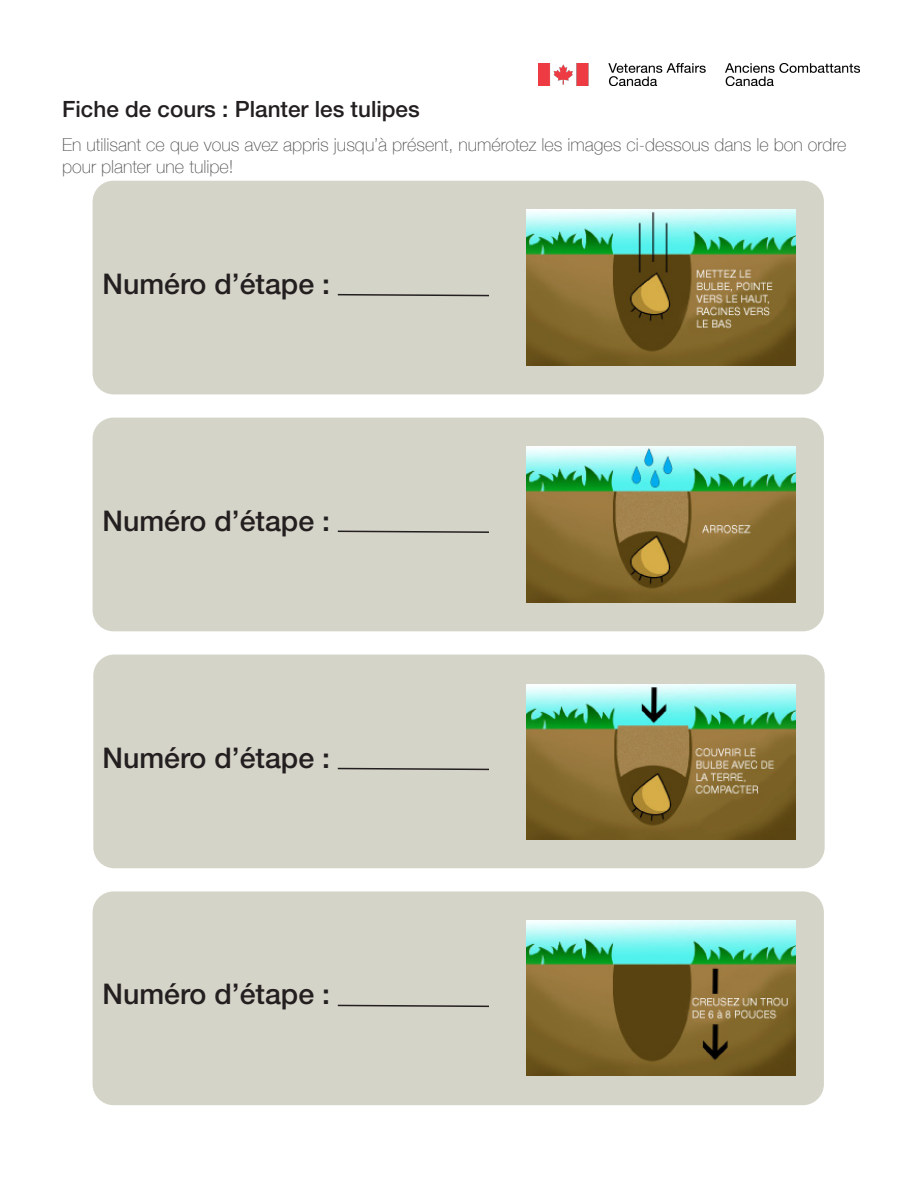
<style>
.page{position:relative;width:918px;height:1188px;background:#fff}
.page>*{position:absolute;margin:0;border:0;box-sizing:border-box;transform-origin:0 0}
.t1{font:500 28.5px "Helvetica Neue LT Std";color:#231f20}
.t2{font:500 22.5px "Helvetica Neue LT Std";color:#231f20}
.t3{font:100 18px/21.6px "Helvetica Neue";color:#535355}
</style>
<div class="page">
<img style="left:539px;top:63px;width:321px;height:23px">
<div style="left:93px;top:891px;width:731px;height:214px;background:#d5d4c8;border-radius:21px"></div>
<div style="left:93px;top:655px;width:732px;height:213px;background:#d5d4c8;border-radius:21px"></div>
<div style="left:93px;top:418px;width:731px;height:213px;background:#d5d4c8;border-radius:21px"></div>
<div style="left:93px;top:181px;width:731px;height:213px;background:#d5d4c8;border-radius:21px"></div>
<img style="left:527px;top:920px;width:269px;height:156px">
<img style="left:527px;top:210px;width:269px;height:155px">
<img style="left:527px;top:685px;width:269px;height:154px">
<img style="left:527px;top:447px;width:269px;height:155px">
<svg style="left:337px;top:293px;width:152px;height:4px"></svg>
<svg style="left:337px;top:530px;width:152px;height:3px"></svg>
<svg style="left:337px;top:767px;width:152px;height:4px"></svg>
<svg style="left:337px;top:1004px;width:152px;height:4px"></svg>
<p class="t2" style="left:62px;top:96px;width:359px">Fiche de cours : Planter les tulipes</p>
<p class="t3" style="left:62px;top:133px;width:786px">En utilisant ce que vous avez appris jusqu’à présent, numérotez les images ci-dessous dans le bon ordre pour planter une tulipe!</p>
<h1 class="t1" style="left:103px;top:267px;width:229px">Numéro d’étape :</h1>
<h1 class="t1" style="left:103px;top:504px;width:229px">Numéro d’étape :</h1>
<h1 class="t1" style="left:103px;top:740px;width:229px">Numéro d’étape :</h1>
<h1 class="t1" style="left:103px;top:977px;width:229px">Numéro d’étape :</h1>
</div>
